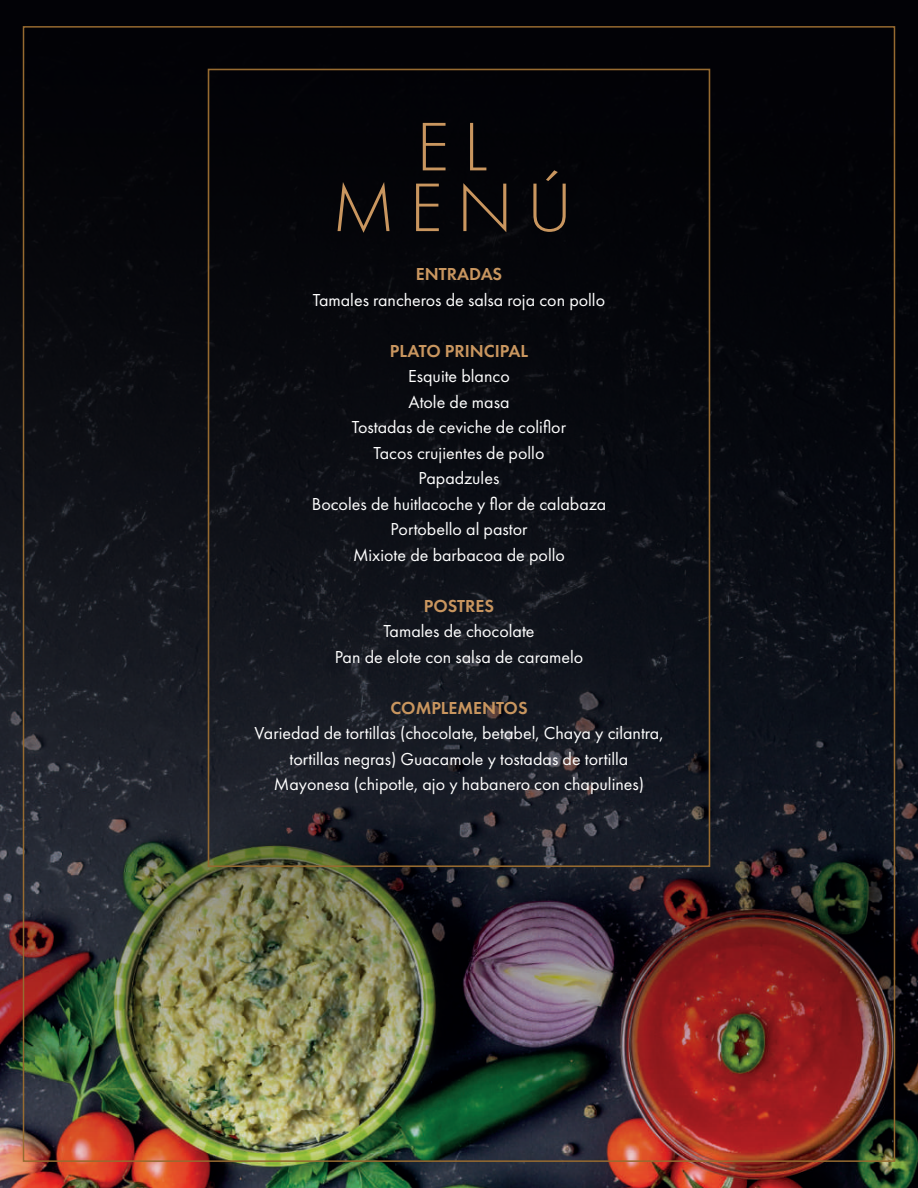
<style>
.page{position:relative;width:918px;height:1188px;background:#fff}
.page>*{position:absolute;margin:0;border:0;box-sizing:border-box;transform-origin:0 0}
.t1{font:300 71.25px/60.8px "Futura PT";letter-spacing:.2em;color:#c9965f;text-align:center}
.t2{font:18px/25.5px "Futura PT";color:#fff;text-align:center}
.t3{font:600 18px "Futura PT";color:#c9965f}
</style>
<div class="page">
<img style="left:0;top:0;width:918px;height:1188px">
<h1 class="t1" style="left:332px;top:117px;width:242px">EL<br>MENÚ</h1>
<p class="t3" style="left:416px;top:263px;width:88px">ENTRADAS</p>
<p class="t2" style="left:313px;top:287px;width:294px">Tamales rancheros de salsa roja con pollo</p>
<p class="t3" style="left:390px;top:339px;width:140px">PLATO PRINCIPAL</p>
<p class="t2" style="left:312px;top:363px;width:296px">Esquite blanco<br>Atole de masa<br>Tostadas de ceviche de coliflor<br>Tacos crujientes de pollo<br>Papadzules<br>Bocoles de huitlacoche y flor de calabaza<br>Portobello al pastor<br>Mixiote de barbacoa de pollo</p>
<p class="t3" style="left:424px;top:595px;width:72px">POSTRES</p>
<p class="t2" style="left:335px;top:618px;width:250px">Tamales de chocolate<br>Pan de elote con salsa de caramelo</p>
<p class="t3" style="left:390px;top:697px;width:139px">COMPLEMENTOS</p>
<p class="t2" style="left:255px;top:720px;width:410px">Variedad de tortillas (chocolate, betabel, Chaya y cilantra, tortillas negras) Guacamole y tostadas de tortilla<br>Mayonesa (chipotle, ajo y habanero con chapulines)</p>
</div>
